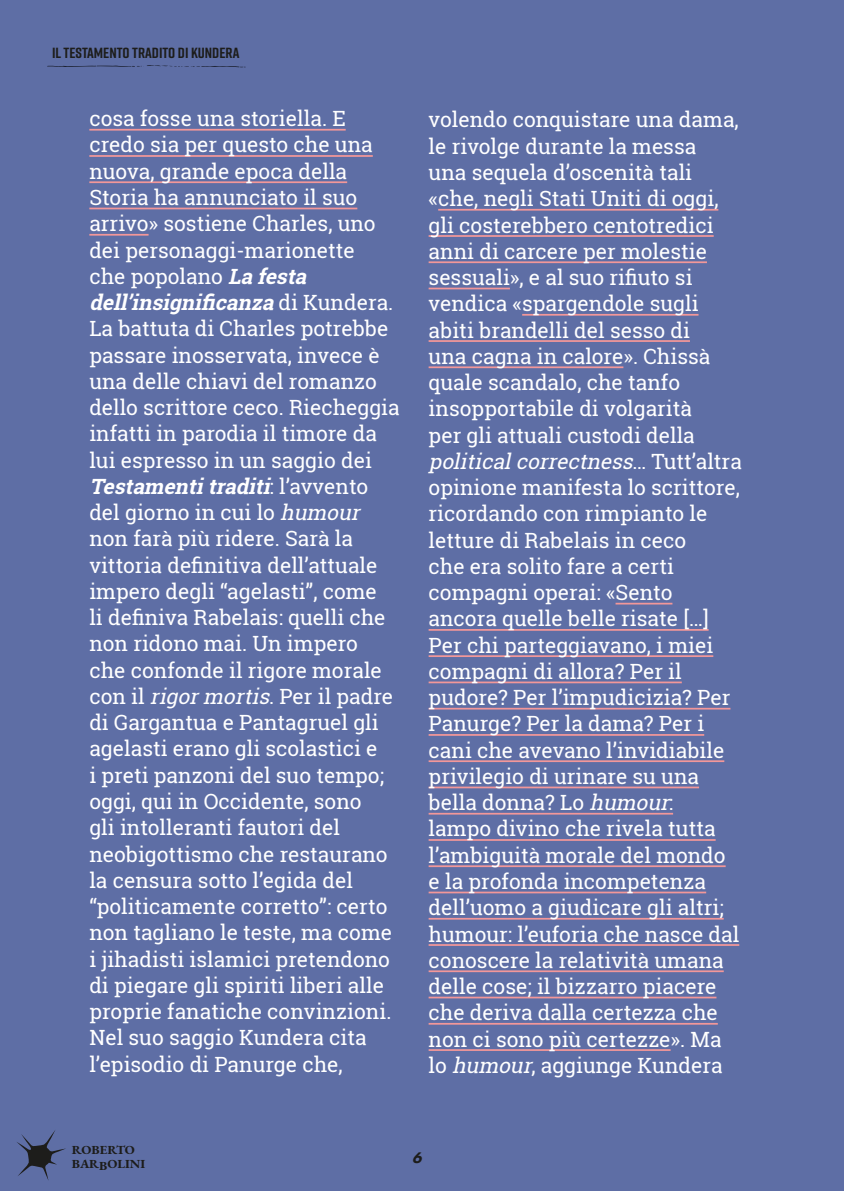
<style>
.page{position:relative;width:844px;height:1191px;background:#fff}
.page>*{position:absolute;margin:0;border:0;box-sizing:border-box;transform-origin:0 0}
.t1{font:21px/26.2px "Roboto Slab";color:#fff}
.t2{font:italic 800 15.75px "Futura PT";color:#1d1d1b}
.t3{font:700 14.7px "Rift";color:#1d1d1b;scale:1.07 1}
.t4{font:700 12.25px/14px "EB Garamond";color:#1d1d1b;scale:1.07 1}
.s1{font-weight:700;font-style:italic}
.s2{font-style:italic}
</style>
<div class="page">
<div style="left:0;top:0;width:843px;height:1191px;background:#5e6ea5"></div>
<svg style="left:16px;top:1129px;width:50px;height:51px;background:#4f5b86"></svg>
<svg style="left:47px;top:65px;width:199px;height:3px"></svg>
<hr style="left:89px;top:129px;width:256px;height:2px;background:#f29799">
<hr style="left:89px;top:155px;width:283px;height:2px;background:#f29799">
<hr style="left:89px;top:181px;width:258px;height:2px;background:#f29799">
<hr style="left:89px;top:208px;width:268px;height:1px;background:#f29799">
<hr style="left:89px;top:234px;width:59px;height:2px;background:#f29799">
<hr style="left:438px;top:209px;width:280px;height:2px;background:#f29799">
<hr style="left:428px;top:235px;width:285px;height:2px;background:#f29799">
<hr style="left:428px;top:261px;width:278px;height:2px;background:#f29799">
<hr style="left:428px;top:288px;width:82px;height:1px;background:#f29799">
<hr style="left:522px;top:314px;width:176px;height:2px;background:#f29799">
<hr style="left:428px;top:340px;width:261px;height:2px;background:#f29799">
<hr style="left:428px;top:366px;width:195px;height:2px;background:#f29799">
<hr style="left:615px;top:603px;width:57px;height:1px;background:#f29799">
<hr style="left:428px;top:629px;width:280px;height:2px;background:#f29799">
<hr style="left:428px;top:655px;width:285px;height:2px;background:#f29799">
<hr style="left:428px;top:681px;width:253px;height:2px;background:#f29799">
<hr style="left:428px;top:708px;width:302px;height:1px;background:#f29799">
<hr style="left:428px;top:734px;width:276px;height:2px;background:#f29799">
<hr style="left:428px;top:760px;width:296px;height:2px;background:#f29799">
<hr style="left:428px;top:786px;width:271px;height:2px;background:#f29799">
<hr style="left:428px;top:813px;width:245px;height:1px;background:#f29799">
<hr style="left:428px;top:839px;width:287px;height:2px;background:#f29799">
<hr style="left:428px;top:865px;width:297px;height:2px;background:#f29799">
<hr style="left:428px;top:891px;width:278px;height:2px;background:#f29799">
<hr style="left:428px;top:918px;width:295px;height:1px;background:#f29799">
<hr style="left:428px;top:944px;width:311px;height:2px;background:#f29799">
<hr style="left:428px;top:970px;width:295px;height:2px;background:#f29799">
<hr style="left:428px;top:996px;width:288px;height:2px;background:#f29799">
<hr style="left:428px;top:1023px;width:289px;height:1px;background:#f29799">
<hr style="left:428px;top:1049px;width:242px;height:2px;background:#f29799">
<p class="t3" style="left:52px;top:42px;width:176px">IL TESTAMENTO TRADITO DI KUNDERA</p>
<p class="t1" style="left:89px;top:105px;width:312px">cosa fosse una storiella. E credo sia per questo che una nuova, grande epoca della<br>Storia ha annunciato il suo arrivo» sostiene Charles, uno dei personaggi-marionette<br>che popolano <span class="s1">La festa dell’insignificanza</span> d i K u n d e r a .<br>La battuta di Charles potrebbe passare inosservata, invece è una delle chiavi del romanzo dello scrittore ceco. Riecheggia infatti in parodia il timore da lui espresso in un saggio dei<br><span class="s1">Testamentitraditi</span>: l ’ a v v e n t o del giorno in cui lo <span class="s2">humour </span>non farà più ridere. Sarà la vittoria definitiva dell’attuale impero degli “agelasti”, come<br>li definiva Rabelais: quelli che non ridono mai. Un impero<br>che confonde il rigore morale con il <span class="s2">rigormortis</span>. Per il padre di Gargantua e Pantagruel gli agelasti erano gli scolastici e<br>i preti panzoni del suo tempo; oggi, qui in Occidente, sono<br>gli intolleranti fautori del neobigottismo che restaurano la censura sotto l’egida del “politicamente corretto”: certo non tagliano le teste, ma come i jihadisti islamici pretendono di piegare gli spiriti liberi alle proprie fanatiche convinzioni.<br>Nel suo saggio Kundera cita l’episodio di Panurge che,</p>
<p class="t1" style="left:428px;top:106px;width:315px">volendo conquistare una dama, le rivolge durante la messa<br>una sequela d’oscenità tali «che, negli Stati Uniti di oggi, gli costerebbero centotredici anni di carcere per molestie sessuali», e al suo rifiuto si vendica «spargendole sugli abiti brandelli del sesso di<br>una cagna in calore». Chissà quale scandalo, che tanfo insopportabile di volgarità<br>per gli attuali custodi della <span class="s2">politicalcorrectness</span>… Tu t t ’ a l t r a opinione manifesta lo scrittore, ricordando con rimpianto le letture di Rabelais in ceco<br>che era solito fare a certi compagni operai: «Sento ancora quelle belle risate […]<br>Per chi parteggiavano, i miei compagni di allora? Per il pudore? Per l’impudicizia? Per<br>Panurge? Per la dama? Per i cani che avevano l’invidiabile privilegio di urinare su una bella donna? Lo <span class="s2">humour</span>: lampo divino che rivela tutta l’ambiguità morale del mondo e la profonda incompetenza dell’uomo a giudicare gli altri; humour: l’euforia che nasce dal conoscere la relatività umana delle cose; il bizzarro piacere che deriva dalla certezza che non ci sono più certezze». Ma lo <span class="s2">humour</span>, aggiunge Kundera</p>
<p class="t4" style="left:72px;top:1142px;width:70px">ROBERTO<br>BARBOLINI</p>
<p class="t2" style="left:412px;top:1148px;width:15px">6</p>
</div>
